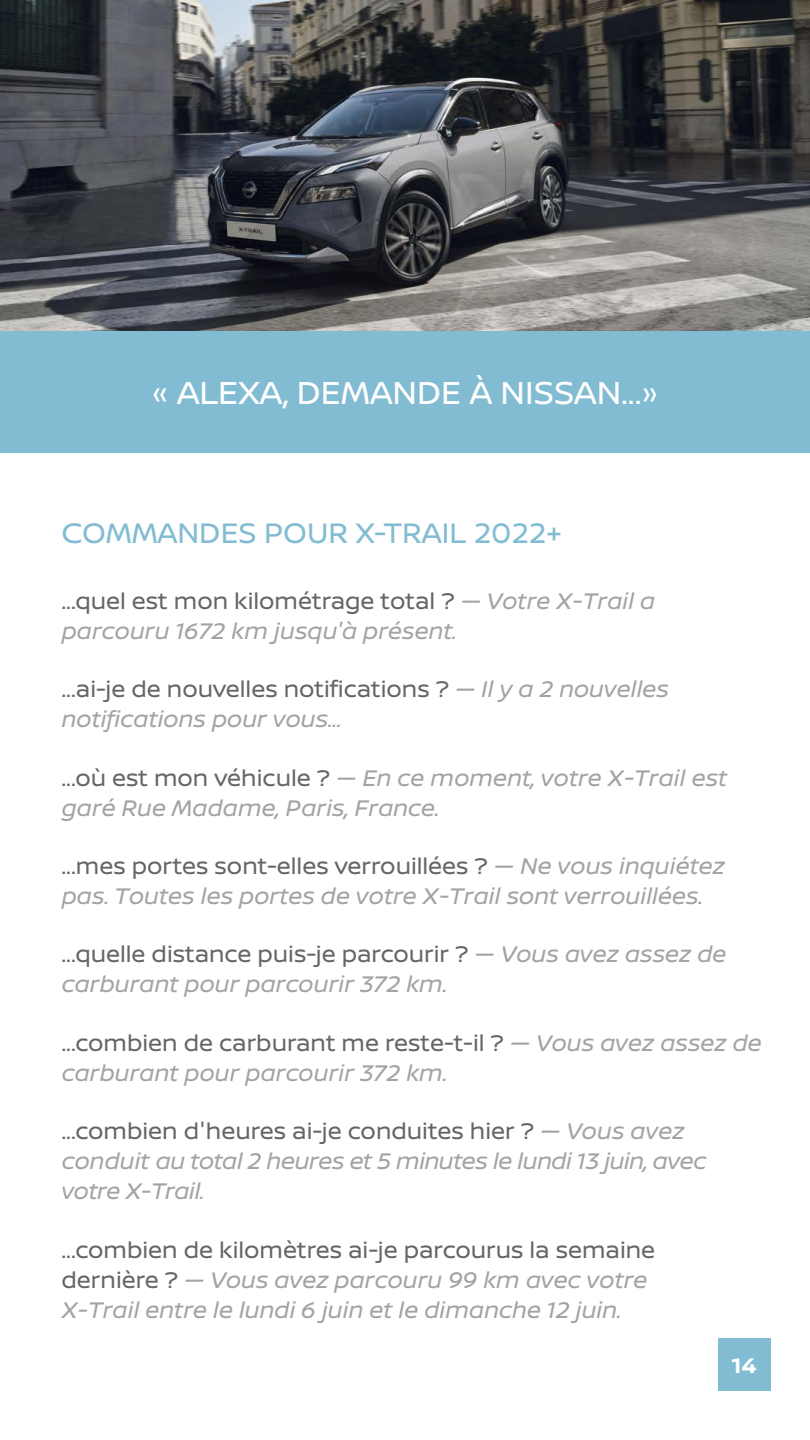
<style>
.page{position:relative;width:810px;height:1440px;background:#fff}
.page>*{position:absolute;margin:0;border:0;box-sizing:border-box;transform-origin:0 0}
.t1{font:33.75px "Nissan Brand";color:#fff}
.t2{font:30px "Nissan Brand";color:#82bcd2}
.t3{font:italic 24px/30px "Nissan Brand";color:#a2a3a2}
.t4{font:italic 24px/30px "Nissan Brand";letter-spacing:-.02em;color:#a2a3a2}
.t5{font:700 22.5px "Nissan Brand";color:#fff}
.s1{font-style:normal;color:#646664}
</style>
<div class="page">
<div style="left:718px;top:1338px;width:52px;height:52px;background:#82bcd2"></div>
<img style="left:0;top:0;width:810px;height:331px">
<div style="left:0;top:331px;width:810px;height:121px;background:#82bcd2"></div>
<h1 class="t1" style="left:151px;top:368px;width:509px">« ALEXA, DEMANDE À NISSAN...»</h1>
<p class="t2" style="left:62px;top:511px;width:502px">COMMANDES POUR X-TRAIL 2022+</p>
<p class="t3" style="left:62px;top:585px;width:595px"><span class="s1">...quel est mon kilométrage total ?</span> — Votre X-Trail a parcouru 1672 km jusqu'à présent.</p>
<p class="t3" style="left:62px;top:673px;width:609px"><span class="s1">...ai-je de nouvelles notifications ?</span> — Il y a 2 nouvelles notifications pour vous...</p>
<p class="t3" style="left:62px;top:761px;width:667px"><span class="s1">...où est mon véhicule ?</span> — En ce moment, votre X-Trail est garé Rue Madame, Paris, France.</p>
<p class="t3" style="left:62px;top:850px;width:665px"><span class="s1">...mes portes sont-elles verrouillées ?</span> — Ne vous inquiétez pas. Toutes les portes de votre X-Trail sont verrouillées.</p>
<p class="t3" style="left:62px;top:938px;width:666px"><span class="s1">...quelle distance puis-je parcourir ?</span> — Vous avez assez de carburant pour parcourir 372 km.</p>
<p class="t3" style="left:62px;top:1027px;width:702px"><span class="s1">...combien de carburant me reste-t-il ?</span> — Vous avez assez de carburant pour parcourir 372 km.</p>
<p class="t4" style="left:62px;top:1115px;width:646px"><span class="s1">...combien d'heures ai-je conduites hier ?</span> — Vous avez conduit au total 2 heures et 5 minutes le lundi 13 juin, avec votre X-Trail.</p>
<p class="t3" style="left:62px;top:1233px;width:595px"><span class="s1">...combien de kilomètres ai-je parcourus la semaine dernière ?</span> — Vous avez parcouru 99 km avec votre<br>X-Trail entre le lundi 6 juin et le dimanche 12 juin.</p>
<p class="t5" style="left:732px;top:1349px;width:27px">14</p>
</div>
